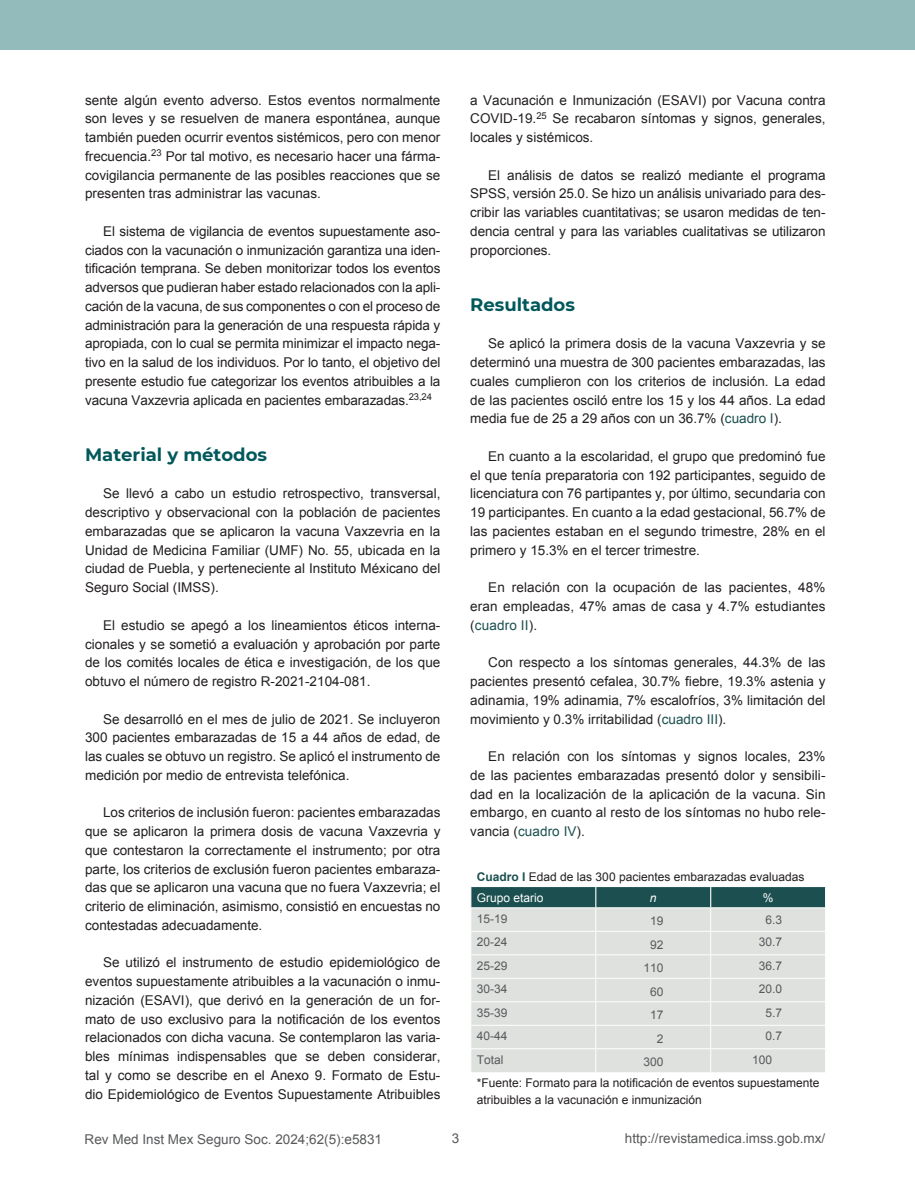
<style>
.page{position:relative;width:915px;height:1191px;background:#fff}
.page>*{position:absolute;margin:0;border:0;box-sizing:border-box;transform-origin:0 0}
.t1{font:700 18px "Montserrat";color:#01585b}
.t2{font:13.5px/18.8px "Arial";color:#231f20;text-align:justify}
.t3{font:13.5px "Arial";color:#58595b}
.t4{font:12px/20.7px "Arial";color:#231f20}
.t5{font:12px "Arial";color:#58595b}
.t6{font:italic 12px "Arial";color:#fff}
.t7{font:12px "Arial";color:#fff}
.s1{color:#1c4f4f}
.s2{font-weight:700;color:#1c4f4f}
.s3{color:#fff}
</style>
<div class="page">
<div style="left:0;top:0;width:914px;height:50px;background:#93bbbb"></div>
<svg style="left:470px;top:887px;width:356px;height:185px;background:#cbd3d0"></svg>
<p class="t2" style="left:85px;top:91px;width:357px">sente algún evento adverso. Estos eventos normalmente son leves y se resuelven de manera espontánea, aunque también pueden ocurrir eventos sistémicos, pero con menor frecuencia.<sup>23</sup> Por tal motivo, es necesario hacer una fárma&shy;covigilancia permanente de las posibles reacciones que se presenten tras administrar las vacunas.</p>
<p class="t2" style="left:85px;top:222px;width:357px;text-indent:18px">El sistema de vigilancia de eventos supuestamente aso&shy;ciados con la vacunación o inmunización garantiza una iden&shy;tificación temprana. Se deben monitorizar todos los eventos adversos que pudieran haber estado relacionados con la apli&shy;cación de la vacuna, de sus componentes o con el proceso de administración para la generación de una respuesta rápida y apropiada, con lo cual se permita minimizar el impacto nega&shy;tivo en la salud de los individuos. Por lo tanto, el objetivo del presente estudio fue categorizar los eventos atribuibles a la vacuna Vaxzevria aplicada en pacientes embarazadas.<sup>23,24</sup></p>
<h1 class="t1" style="left:85px;top:441px;width:183px">Material y métodos</h1>
<p class="t2" style="left:85px;top:484px;width:357px;text-indent:18px">Se llevó a cabo un estudio retrospectivo, transversal, descriptivo y observacional con la población de pacientes embarazadas que se aplicaron la vacuna Vaxzevria en la Unidad de Medicina Familiar (UMF) No. 55, ubicada en la ciudad de Puebla, y perteneciente al Instituto Méxicano del Seguro Social (IMSS).</p>
<p class="t2" style="left:85px;top:616px;width:357px;text-indent:18px">El estudio se apegó a los lineamientos éticos interna&shy;cionales y se sometió a evaluación y aprobación por parte de los comités locales de ética e investigación, de los que obtuvo el número de registro R-2021-2104-081.</p>
<p class="t2" style="left:85px;top:709px;width:357px;text-indent:18px">Se desarrolló en el mes de julio de 2021. Se incluyeron 300 pacientes embarazadas de 15 a 44 años de edad, de las cuales se obtuvo un registro. Se aplicó el instrumento de medición por medio de entrevista telefónica.</p>
<p class="t2" style="left:85px;top:803px;width:357px;text-indent:18px">Los criterios de inclusión fueron: pacientes embarazadas que se aplicaron la primera dosis de vacuna Vaxzevria y que contestaron la correctamente el instrumento; por otra parte, los criterios de exclusión fueron pacientes embaraza&shy;das que se aplicaron una vacuna que no fuera Vaxzevria; el criterio de eliminación, asimismo, consistió en encuestas no contestadas adecuadamente.</p>
<p class="t2" style="left:85px;top:953px;width:357px;text-indent:18px">Se utilizó el instrumento de estudio epidemiológico de eventos supuestamente atribuibles a la vacunación o inmu&shy;nización (ESAVI), que derivó en la generación de un for&shy;mato de uso exclusivo para la notificación de los eventos relacionados con dicha vacuna. Se contemplaron las varia&shy;bles mínimas indispensables que se deben considerar, tal y como se describe en el Anexo 9. Formato de Estu&shy;dio Epidemiológico de Eventos Supuestamente Atribuibles</p>
<p class="t2" style="left:470px;top:91px;width:357px">a Vacunación e Inmunización (ESAVI) por Vacuna contra COVID-19.<sup>25</sup> Se recabaron síntomas y signos, generales, locales y sistémicos.</p>
<p class="t2" style="left:470px;top:166px;width:357px;text-indent:18px">El análisis de datos se realizó mediante el programa SPSS, versión 25.0. Se hizo un análisis univariado para des&shy;cribir las variables cuantitativas; se usaron medidas de ten&shy;dencia central y para las variables cualitativas se utilizaron proporciones.</p>
<h1 class="t1" style="left:470px;top:291px;width:106px">Resultados</h1>
<p class="t2" style="left:470px;top:334px;width:357px;text-indent:18px">Se aplicó la primera dosis de la vacuna Vaxzevria y se determinó una muestra de 300 pacientes embarazadas, las cuales cumplieron con los criterios de inclusión. La edad de las pacientes osciló entre los 15 y los 44 años. La edad media fue de 25 a 29 años con un 36.7% (<span class="s1">cuadro I</span>).</p>
<p class="t2" style="left:470px;top:447px;width:357px;text-indent:18px">En cuanto a la escolaridad, el grupo que predominó fue el que tenía preparatoria con 192 participantes, seguido de licenciatura con 76 partipantes y, por último, secundaria con 19 participantes. En cuanto a la edad gestacional, 56.7% de las pacientes estaban en el segundo trimestre, 28% en el primero y 15.3% en el tercer trimestre.</p>
<p class="t2" style="left:470px;top:578px;width:356px;text-indent:18px">En relación con la ocupación de las pacientes, 48% eran empleadas, 47% amas de casa y 4.7% estudiantes (<span class="s1">cuadro II</span>).</p>
<p class="t2" style="left:470px;top:653px;width:357px;text-indent:18px">Con respecto a los síntomas generales, 44.3% de las pacientes presentó cefalea, 30.7% fiebre, 19.3% astenia y adinamia, 19% adinamia, 7% escalofríos, 3% limitación del movimiento y 0.3% irritabilidad (<span class="s1">cuadro III</span>).</p>
<p class="t2" style="left:470px;top:747px;width:356px;text-indent:18px">En relación con los síntomas y signos locales, 23% de las pacientes embarazadas presentó dolor y sensibili&shy;dad en la localización de la aplicación de la vacuna. Sin embargo, en cuanto al resto de los síntomas no hubo rele&shy;vancia (<span class="s1">cuadro IV</span>).</p>
<p class="t4" style="left:476px;top:866px;width:329px"><span class="s2">Cuadro I</span> Edad de las 300 pacientes embarazadas evaluadas<br><span class="s3">Grupo etario</span></p>
<p class="t6" style="left:649px;top:890px;width:8px">n</p>
<p class="t7" style="left:762px;top:889px;width:12px">%</p>
<p class="t5" style="left:476px;top:910px;width:32px">15-19</p>
<p class="t5" style="left:649px;top:913px;width:15px">19</p>
<p class="t5" style="left:765px;top:911px;width:18px">6.3</p>
<p class="t5" style="left:476px;top:934px;width:32px">20-24</p>
<p class="t5" style="left:649px;top:936px;width:15px">92</p>
<p class="t5" style="left:758px;top:934px;width:25px">30.7</p>
<p class="t5" style="left:476px;top:957px;width:32px">25-29</p>
<p class="t5" style="left:643px;top:960px;width:22px">110</p>
<p class="t5" style="left:758px;top:957px;width:25px">36.7</p>
<p class="t5" style="left:476px;top:981px;width:32px">30-34</p>
<p class="t5" style="left:649px;top:983px;width:15px">60</p>
<p class="t5" style="left:758px;top:981px;width:25px">20.0</p>
<p class="t5" style="left:476px;top:1004px;width:32px">35-39</p>
<p class="t5" style="left:649px;top:1007px;width:15px">17</p>
<p class="t5" style="left:765px;top:1004px;width:18px">5.7</p>
<p class="t5" style="left:476px;top:1028px;width:32px">40-44</p>
<p class="t5" style="left:656px;top:1030px;width:8px">2</p>
<p class="t5" style="left:765px;top:1028px;width:18px">0.7</p>
<p class="t5" style="left:476px;top:1051px;width:28px">Total</p>
<p class="t5" style="left:643px;top:1054px;width:22px">300</p>
<p class="t5" style="left:752px;top:1051px;width:22px">100</p>
<p class="t4" style="left:476px;top:1074px;width:344px;line-height:16.5px">*Fuente: Formato para la notificación de eventos supuestamente atribuibles a la vacunación e inmunización</p>
<p class="t3" style="left:85px;top:1130px;width:299px">Rev Med Inst Mex Seguro Soc. 2024;62(5):e5831</p>
<p class="t3" style="left:451px;top:1129px;width:9px">3</p>
<p class="t3" style="left:624px;top:1129px;width:202px">http://revistamedica.imss.gob.mx/</p>
</div>
